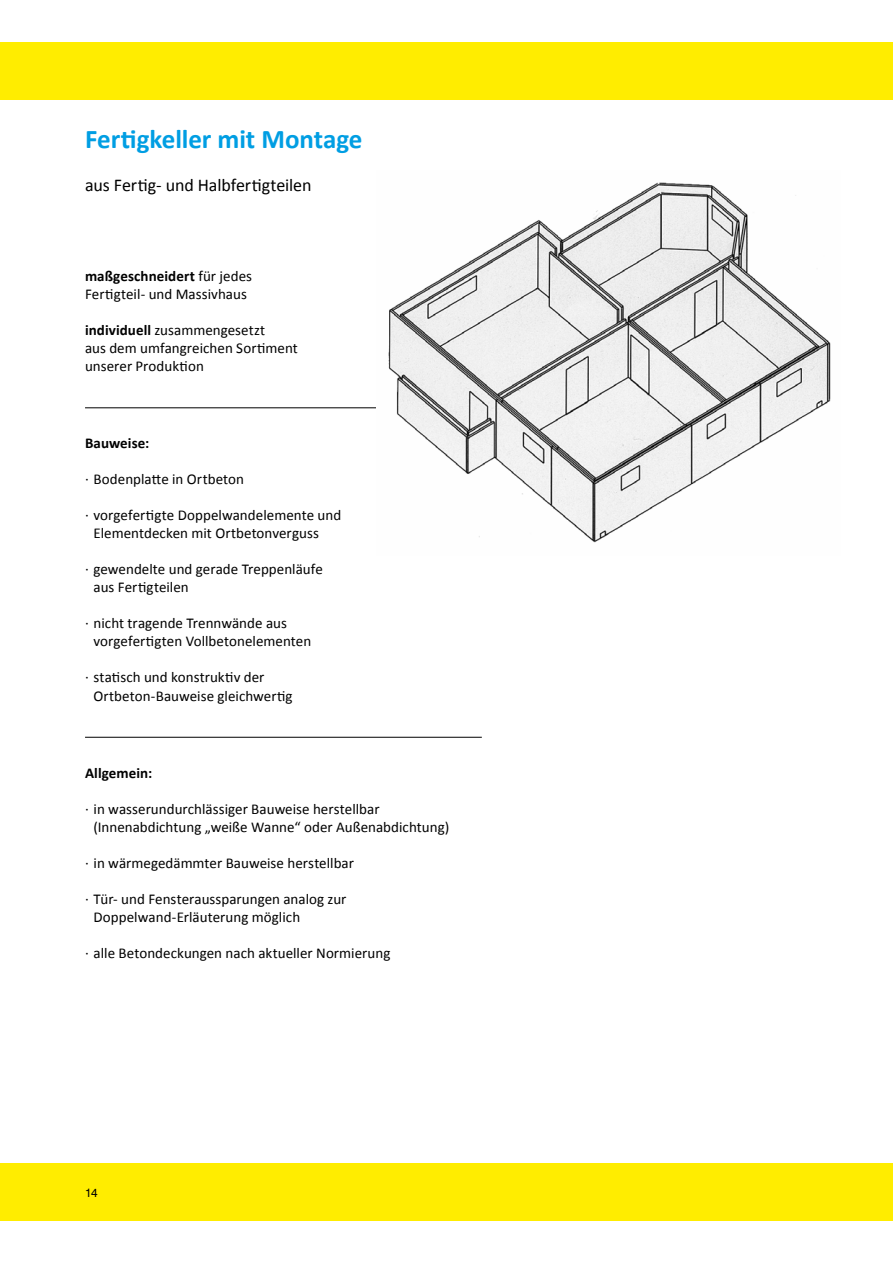
<style>
.page{position:relative;width:893px;height:1263px;background:#fff}
.page>*{position:absolute;margin:0;border:0;box-sizing:border-box;transform-origin:0 0}
.t1{font:700 27px "Calibri";letter-spacing:-.005em;color:#009ee3}
.t2{font:18px "Calibri";letter-spacing:-.005em;color:#000}
.t3{font:15px/18px "Calibri";color:#000}
.t4{font:700 15px "Calibri";letter-spacing:.005em;color:#000}
.t5{font:12px "Swiss 721 BT";color:#000}
.s1{font-weight:700}
</style>
<div class="page">
<div style="left:0;top:1162px;width:893px;height:58px;background:#ffed00"></div>
<div style="left:0;top:43px;width:893px;height:57px;background:#ffed00"></div>
<hr style="left:85px;top:407px;width:295px;height:1px;background:#000">
<hr style="left:85px;top:737px;width:397px;height:1px;background:#000">
<img style="left:376px;top:182px;width:455px;height:361px">
<h1 class="t1" style="left:85px;top:122px;width:279px">Fertigkeller mit Montage</h1>
<p class="t2" style="left:85px;top:174px;width:228px">aus Fertig- und Halbfertigteilen</p>
<p class="t3" style="left:85px;top:267px;width:168px"><span class="s1">maßgeschneidert</span> für jedes<br>Fertigteil- und Massivhaus</p>
<p class="t3" style="left:85px;top:321px;width:214px"><span class="s1">individuell</span> zusammengesetzt<br>aus dem umfangreichen Sortiment unserer Produktion</p>
<p class="t4" style="left:85px;top:434px;width:66px">Bauweise:</p>
<p class="t3" style="left:85px;top:470px;width:160px">· Bodenplatte in Ortbeton</p>
<p class="t3" style="left:94px;top:506px;width:249px;text-indent:-9px">· vorgefertigte Doppelwandelemente und<br>Elementdecken mit Ortbetonverguss</p>
<p class="t3" style="left:94px;top:560px;width:231px;text-indent:-9px">· gewendelte und gerade Treppenläufe aus Fertigteilen</p>
<p class="t3" style="left:94px;top:614px;width:219px;text-indent:-9px">· nicht tragende Trennwände aus vorgefertigten Vollbetonelementen</p>
<p class="t3" style="left:94px;top:668px;width:201px;text-indent:-9px">· statisch und konstruktiv der<br>Ortbeton-Bauweise gleichwertig</p>
<p class="t4" style="left:85px;top:763px;width:69px">Allgemein:</p>
<p class="t3" style="left:94px;top:800px;width:357px;text-indent:-9px">· in wasserundurchlässiger Bauweise herstellbar (Innenabdichtung „weiße Wanne“ oder Außenabdichtung)</p>
<p class="t3" style="left:85px;top:854px;width:270px">· in wärmegedämmter Bauweise herstellbar</p>
<p class="t3" style="left:94px;top:890px;width:254px;text-indent:-9px">· Tür- und Fensteraussparungen analog zur<br>Doppelwand-Erläuterung möglich</p>
<p class="t3" style="left:85px;top:944px;width:307px">· alle Betondeckungen nach aktueller Normierung</p>
<p class="t5" style="left:85px;top:1185px;width:14px">14</p>
</div>
